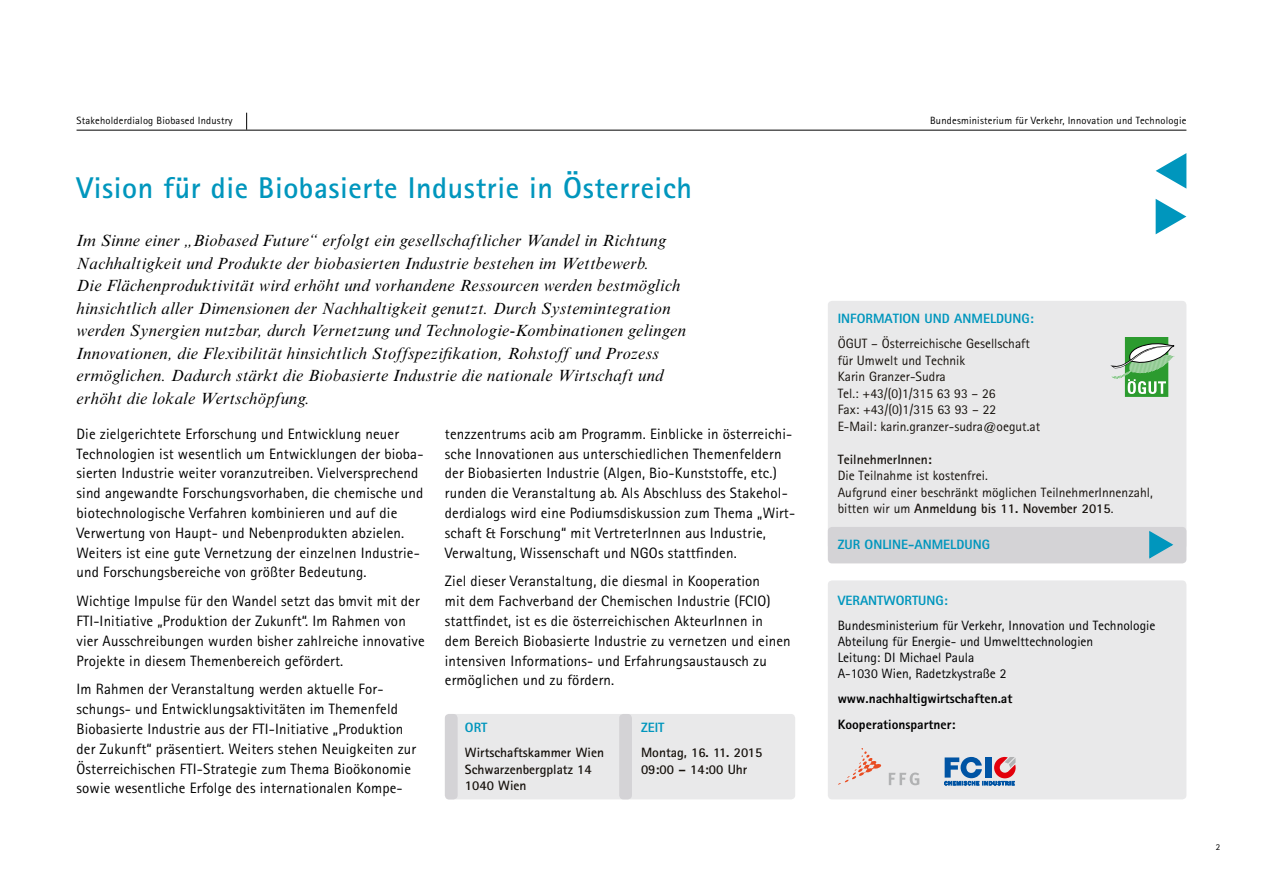
<style>
.page{position:relative;width:1263px;height:893px;background:#fff}
.page>*{position:absolute;margin:0;border:0;box-sizing:border-box;transform-origin:0 0}
.t1{font:700 30px "Rotis Sans Serif";letter-spacing:.02em;color:#0096bd}
.t2{font:italic 16.5px/22.5px "Times New Roman MT Std";letter-spacing:.02em;color:#000}
.t3{font:15px/19.8px "Rotis Sans Serif";letter-spacing:.01em;color:#000}
.t4{font:13.5px/16.5px "Rotis Sans Serif";color:#16110c}
.t5{font:13.5px/16.2px "Rotis Sans Serif";color:#000}
.t6{font:700 13.5px/16.5px "Rotis Sans Serif";color:#16110c}
.t7{font:800 13.5px "Rotis Sans Serif";color:#0096bd}
.t8{font:800 13.5px/25.2px "Rotis Sans Serif";color:#000}
.t9{font:10.5px "Rotis Sans Serif";letter-spacing:.02em;color:#000}
.t10{font:9px "Rotis Sans Serif";color:#000}
.s1{font-weight:700}
</style>
<div class="page">
<hr style="left:77px;top:130px;width:1109px;height:1px;background:#000">
<svg style="left:246px;top:113px;width:1px;height:17px"></svg>
<div style="left:445px;top:714px;width:350px;height:85px;background:#e9e9ea;border-radius:4px"></div>
<div style="left:445px;top:714px;width:13px;height:85px;background:#d4d3d6;border-radius:4px"></div>
<div style="left:619px;top:714px;width:13px;height:85px;background:#d4d3d6;border-radius:4px"></div>
<div style="left:828px;top:580px;width:358px;height:219px;background:#e9e9ea;border-radius:4px"></div>
<div style="left:828px;top:301px;width:358px;height:249px;background:#e9e9ea;border-radius:4px"></div>
<div style="left:828px;top:527px;width:358px;height:36px;background:#d4d3d6;border-radius:4px"></div>
<svg style="left:1156px;top:199px;width:30px;height:35px"></svg>
<svg style="left:1156px;top:153px;width:30px;height:36px"></svg>
<svg style="left:1149px;top:531px;width:25px;height:28px"></svg>
<svg style="left:1110px;top:337px;width:65px;height:60px"></svg>
<svg style="left:889px;top:772px;width:30px;height:13px"></svg>
<svg style="left:838px;top:748px;width:44px;height:37px"></svg>
<svg style="left:944px;top:757px;width:72px;height:28px"></svg>
<p class="t9" style="left:77px;top:115px;width:158px">Stakeholderdialog Biobased Industry</p>
<p class="t9" style="left:930px;top:115px;width:258px">Bundesministerium für Verkehr, Innovation und Technologie</p>
<h1 class="t1" style="left:77px;top:169px;width:617px">Vision für die Biobasierte Industrie in Österreich</h1>
<p class="t2" style="left:77px;top:229px;width:611px">Im Sinne einer „Biobased Future“ erfolgt ein gesellschaftlicher Wandel in Richtung Nachhaltigkeit und Produkte der biobasierten Industrie bestehen im Wettbewerb.<br>Die Flächenproduktivität wird erhöht und vorhandene Ressourcen werden bestmöglich hinsichtlich aller Dimensionen der Nachhaltigkeit genutzt. Durch Systemintegration werden Synergien nutzbar, durch Vernetzung und Technologie-Kombinationen gelingen Innovationen, die Flexibilität hinsichtlich Stoffspezifikation, Rohstoff und Prozess ermöglichen. Dadurch stärkt die Biobasierte Industrie die nationale Wirtschaft und erhöht die lokale Wertschöpfung.</p>
<p class="t3" style="left:77px;top:424px;width:348px">Die zielgerichtete Erforschung und Entwicklung neuer Technologien ist wesentlich um Entwicklungen der bioba&shy;sierten Industrie weiter voranzutreiben. Vielversprechend sind angewandte Forschungsvorhaben, die chemische und biotechnologische Verfahren kombinieren und auf die Verwertung von Haupt- und Nebenprodukten abzielen.<br>Weiters ist eine gute Vernetzung der einzelnen Industrie&shy;und Forschungsbereiche von größter Bedeutung.</p>
<p class="t3" style="left:77px;top:591px;width:350px">Wichtige Impulse für den Wandel setzt das bmvit mit der FTI-Initiative „Produktion der Zukunft“. Im Rahmen von vier Ausschreibungen wurden bisher zahlreiche innovative Projekte in diesem Themenbereich gefördert.</p>
<p class="t3" style="left:77px;top:679px;width:341px">Im Rahmen der Veranstaltung werden aktuelle For&shy;schungs- und Entwicklungsaktivitäten im Themenfeld Biobasierte Industrie aus der FTI-Initiative „Produktion der Zukunft“ präsentiert. Weiters stehen Neuigkeiten zur Österreichischen FTI-Strategie zum Thema Bioökonomie sowie wesentliche Erfolge des internationalen Kompe-</p>
<p class="t3" style="left:445px;top:424px;width:352px">tenzzentrums acib am Programm. Einblicke in österreichi&shy;sche Innovationen aus unterschiedlichen Themenfeldern der Biobasierten Industrie (Algen, Bio-Kunststoffe, etc.) runden die Veranstaltung ab. Als Abschluss des Stakehol&shy;derdialogs wird eine Podiumsdiskussion zum Thema „Wirt&shy;schaft &amp; Forschung“ mit VertreterInnen aus Industrie, Verwaltung, Wissenschaft und NGOs stattfinden.</p>
<p class="t3" style="left:445px;top:571px;width:347px">Ziel dieser Veranstaltung, die diesmal in Kooperation<br>mit dem Fachverband der Chemischen Industrie (FCIO) stattfindet, ist es die österreichischen AkteurInnen in dem Bereich Biobasierte Industrie zu vernetzen und einen intensiven Informations- und Erfahrungsaustausch zu ermöglichen und zu fördern.</p>
<p class="t7" style="left:465px;top:719px;width:24px">ORT</p>
<p class="t6" style="left:465px;top:744px;width:141px">Wirtschaftskammer Wien<br>Schwarzenbergplatz 14<br>1040 Wien</p>
<p class="t7" style="left:641px;top:719px;width:25px">ZEIT</p>
<p class="t6" style="left:641px;top:744px;width:123px">Montag, 16. 11. 2015<br>09:00 – 14:00 Uhr</p>
<p class="t7" style="left:838px;top:310px;width:198px">INFORMATION UND ANMELDUNG:</p>
<p class="t4" style="left:838px;top:335px;width:204px">ÖGUT – Österreichische Gesellschaft für Umwelt und Technik<br>Karin Granzer-Sudra<br>Tel.: +43/(0)1/315 63 93 – 26<br>Fax: +43/(0)1/315 63 93 – 22<br>E-Mail: karin.granzer-sudra@oegut.at</p>
<p class="t6" style="left:838px;top:450px;width:96px">TeilnehmerInnen:</p>
<p class="t4" style="left:838px;top:467px;width:317px">Die Teilnahme ist kostenfrei.<br>Aufgrund einer beschränkt möglichen TeilnehmerInnenzahl, bitten wir um <span class="s1">Anmeldung bis 11. November 2015</span>.</p>
<p class="t7" style="left:838px;top:536px;width:154px">ZUR ONLINE-ANMELDUNG</p>
<p class="t7" style="left:838px;top:592px;width:112px">VERANTWORTUNG:</p>
<p class="t5" style="left:838px;top:617px;width:319px">Bundesministerium für Verkehr, Innovation und Technologie Abteilung für Energie- und Umwelttechnologien<br>Leitung: DI Michael Paula<br>A-1030 Wien, Radetzkystraße 2</p>
<p class="t8" style="left:838px;top:686px;width:176px">WWW.NACHHALTIGWIRTSCHAFTEN.AT<br>KOOPERATIONSPARTNER:</p>
<p class="t10" style="left:1216px;top:842px;width:6px">2</p>
</div>
